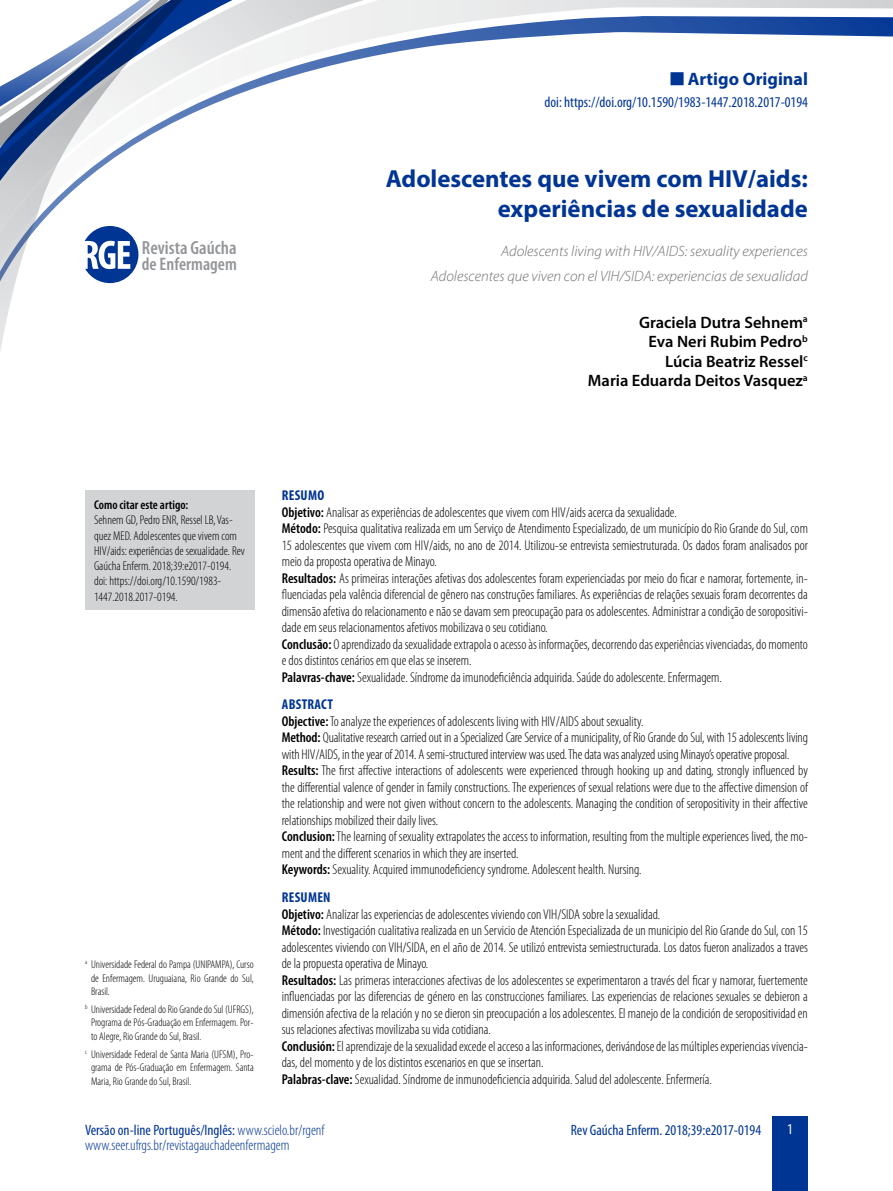
<style>
.page{position:relative;width:893px;height:1191px;background:#fff}
.page>*{position:absolute;margin:0;border:0;box-sizing:border-box;transform-origin:0 0}
.t1{font:700 24.75px/29.7px "Myriad Pro";color:#003594;text-align:right}
.t2{font:600 condensed 19.05px "Myriad Pro";color:#939598}
.t3{font:600 condensed 18.15px "Myriad Pro";color:#939598}
.t4{font:700 18px "Myriad Pro";color:#003594}
.t5{font:600 16.5px/19.5px "Myriad Pro";color:#000;text-align:right}
.t6{font:italic 300 15px/25px "Myriad Pro";color:#6d6e71;text-align:right}
.t7{font:300 condensed 15px/15px "Myriad Pro";color:#003594}
.t8{font:condensed 15px "Myriad Pro";color:#003594}
.t9{font:condensed 15px "Myriad Pro";color:#fff}
.t10{font:300 condensed 14.25px/16.5px "Myriad Pro";color:#000}
.t11{font:300 condensed 12.75px/15.3px "Myriad Pro";color:#000}
.t12{font:600 condensed 12.75px "Myriad Pro";color:#000}
.t13{font:300 condensed 11.25px/13.5px "Myriad Pro";color:#000;text-align:justify}
.s1{font-weight:700;color:#003594}
.s2{font-weight:600}
.s3{font-weight:400}
</style>
<div class="page">
<svg style="left:202px;top:0;width:691px;height:109px"></svg>
<svg style="left:0;top:0;width:202px;height:352px"></svg>
<svg style="left:85px;top:226px;width:53px;height:57px"></svg>
<div style="left:772px;top:1116px;width:36px;height:75px;background:#003594"></div>
<div style="left:85px;top:490px;width:169px;height:120px;background:#d1d3d4"></div>
<svg style="left:670px;top:72px;width:14px;height:13px"></svg>
<p class="t4" style="left:688px;top:67px;width:122px">Artigo Original</p>
<h2 class="t2" style="left:142px;top:237px;width:96px">Revista Gaúcha</h2>
<p class="t3" style="left:142px;top:254px;width:96px">de Enfermagem</p>
<p class="t8" style="left:545px;top:94px;width:265px">doi: https://doi.org/10.1590/1983-1447.2018.2017-0194</p>
<h1 class="t1" style="left:386px;top:163px;width:424px">Adolescentes que vivem com HIV/aids: experiências de sexualidade</h1>
<p class="t6" style="left:431px;top:239px;width:378px">Adolescents living with HIV/AIDS: sexuality experiences<br>Adolescentes que viven con el VIH/SIDA: experiencias de sexualidad</p>
<p class="t5" style="left:588px;top:313px;width:221px">Graciela Dutra Sehnem<sup>a<br></sup>Eva Neri Rubim Pedro<sup>b<br></sup>Lúcia Beatriz Ressel<sup>c<br></sup>Maria Eduarda Deitos Vasquez<sup>a</sup></p>
<p class="t12" style="left:94px;top:498px;width:96px">Como citar este artigo:</p>
<p class="t11" style="left:94px;top:513px;width:152px">Sehnem GD, Pedro ENR, Ressel LB, Vas&shy;quez MED. Adolescentes que vivem com HIV/aids: experiências de sexualidade. Rev Gaúcha Enferm. 2018;39:e2017-0194. doi: https://doi.org/10.1590/1983- 1447.2018.2017-0194.</p>
<p class="t13" style="left:91px;top:958px;width:164px;text-indent:-6px"><sup>a</sup> Universidade Federal do Pampa (UNIPAMPA), Curso de Enfermagem. Uruguaiana, Rio Grande do Sul, Brasil.</p>
<p class="t13" style="left:91px;top:1002px;width:164px;text-indent:-6px"><sup>b</sup> Universidade Federal do Rio Grande do Sul (UFRGS), Programa de Pós-Graduação em Enfermagem. Por&shy;to Alegre, Rio Grande do Sul, Brasil.</p>
<p class="t13" style="left:91px;top:1047px;width:164px;text-indent:-6px"><sup>c</sup> Universidade Federal de Santa Maria (UFSM), Pro&shy;grama de Pós-Graduação em Enfermagem. Santa Maria, Rio Grande do Sul, Brasil.</p>
<p class="t10" style="left:282px;top:487px;width:528px"><span class="s1">RESUMO<br></span><span class="s2">Objetivo:</span> Analisar as experiências de adolescentes que vivem com HIV/aids acerca da sexualidade.<br><span class="s2">Método:</span> Pesquisa qualitativa realizada em um Serviço de Atendimento Especializado, de um município do Rio Grande do Sul, com 15 adolescentes que vivem com HIV/aids, no ano de 2014. Utilizou-se entrevista semiestruturada. Os dados foram analisados por meio da proposta operativa de Minayo.<br><span class="s2">Resultados:</span> As primeiras interações afetivas dos adolescentes foram experienciadas por meio do ficar e namorar, fortemente, in&shy;fluenciadas pela valência diferencial de gênero nas construções familiares. As experiências de relações sexuais foram decorrentes da dimensão afetiva do relacionamento e não se davam sem preocupação para os adolescentes. Administrar a condição de soropositivi&shy;dade em seus relacionamentos afetivos mobilizava o seu cotidiano.<br><span class="s2">Conclusão:</span> O aprendizado da sexualidade extrapola o acesso às informações, decorrendo das experiências vivenciadas, do momento e dos distintos cenários em que elas se inserem.<br><span class="s2">Palavras-chave:</span> Sexualidade. Síndrome da imunodeficiência adquirida. Saúde do adolescente. Enfermagem.</p>
<p class="t10" style="left:282px;top:696px;width:528px"><span class="s1">ABSTRACT<br></span><span class="s2">Objective:</span> To analyze the experiences of adolescents living with HIV/AIDS about sexuality.<br><span class="s2">Method:</span> Qualitative research carried out in a Specialized Care Service of a municipality, of Rio Grande do Sul, with 15 adolescents living with HIV/AIDS, in the year of 2014. A semi-structured interview was used. The data was analyzed using Minayo’s operative proposal.<br><span class="s2">Results:</span> The first affective interactions of adolescents were experienced through hooking up and dating, strongly influenced by the differential valence of gender in family constructions. The experiences of sexual relations were due to the affective dimension of the relationship and were not given without concern to the adolescents. Managing the condition of seropositivity in their affective relationships mobilized their daily lives.<br><span class="s2">Conclusion:</span> The learning of sexuality extrapolates the access to information, resulting from the multiple experiences lived, the mo&shy;ment and the different scenarios in which they are inserted.<br><span class="s2">Keywords:</span> Sexuality. Acquired immunodeficiency syndrome. Adolescent health. Nursing.</p>
<p class="t10" style="left:282px;top:889px;width:528px"><span class="s1">RESUMEN<br></span><span class="s2">Objetivo:</span> Analizar las experiencias de adolescentes viviendo con VIH/SIDA sobre la sexualidad.<br><span class="s2">Método:</span> Investigación cualitativa realizada en un Servicio de Atención Especializada de un municipio del Rio Grande do Sul, con 15 adolescentes viviendo con VIH/SIDA, en el año de 2014. Se utilizó entrevista semiestructurada. Los datos fueron analizados a traves de la propuesta operativa de Minayo.<br><span class="s2">Resultados:</span> Las primeras interacciones afectivas de los adolescentes se experimentaron a través del ficar y namorar, fuertemente influenciadas por las diferencias de género en las construcciones familiares. Las experiencias de relaciones sexuales se debieron a dimensión afectiva de la relación y no se dieron sin preocupación a los adolescentes. El manejo de la condición de seropositividad en sus relaciones afectivas movilizaba su vida cotidiana.<br><span class="s2">Conclusión:</span> El aprendizaje de la sexualidad excede el acceso a las informaciones, derivándose de las múltiples experiencias vivencia&shy;das, del momento y de los distintos escenarios en que se insertan.<br><span class="s2">Palabras-clave:</span> Sexualidad. Síndrome de inmunodeficiencia adquirida. Salud del adolescente. Enfermería.</p>
<p class="t7" style="left:85px;top:1123px;width:241px"><span class="s3">Versão on-line Português/Inglês:</span> www.scielo.br/rgenf www.seer.ufrgs.br/revistagauchadeenfermagem</p>
<p class="t8" style="left:571px;top:1122px;width:192px">Rev Gaúcha Enferm. 2018;39:e2017-0194</p>
<p class="t9" style="left:787px;top:1121px;width:7px">1</p>
</div>
